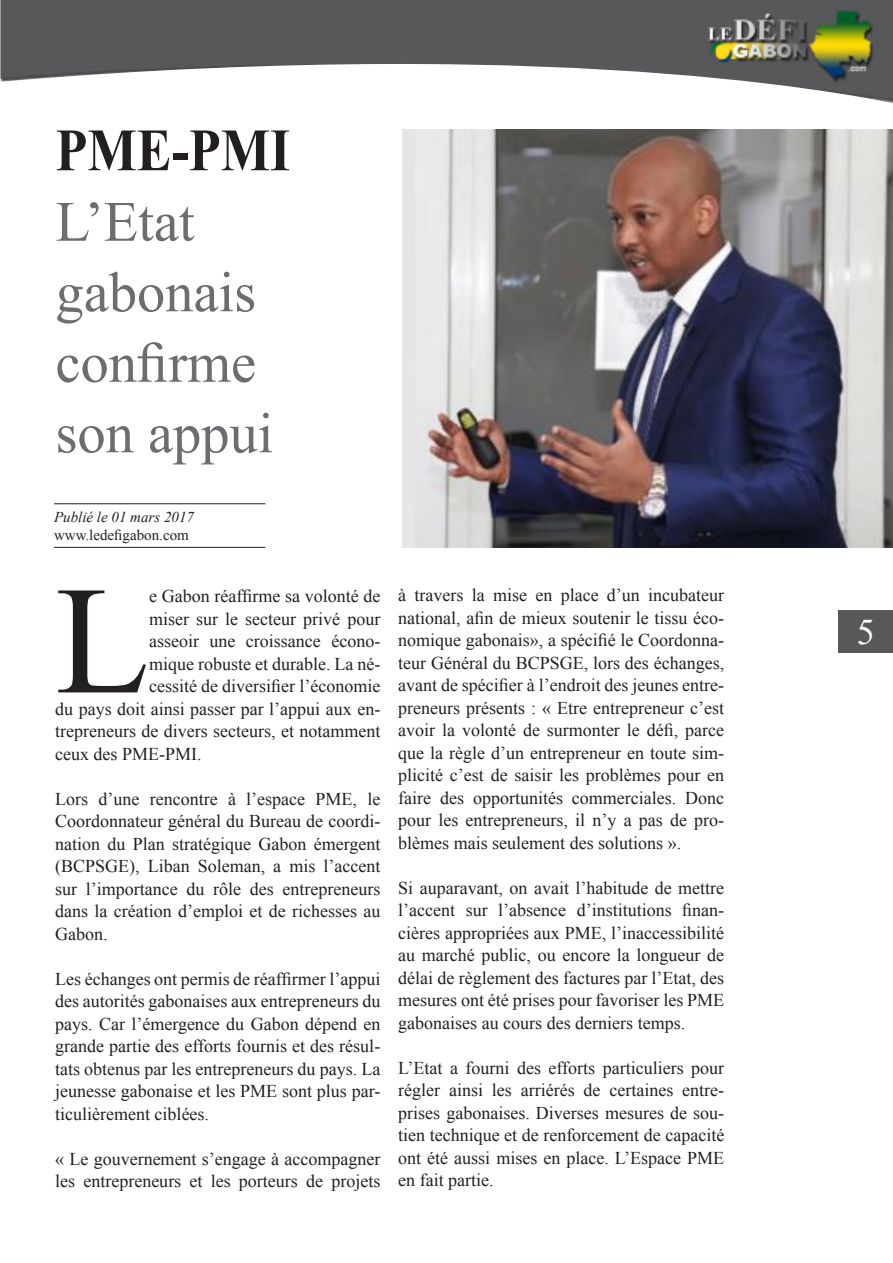
<style>
.page{position:relative;width:893px;height:1263px;background:#fff}
.page>*{position:absolute;margin:0;border:0;box-sizing:border-box;transform-origin:0 0}
.t1{font:153.9px "Times New Roman";color:#231f20}
.t2{font:700 60px "Times New Roman";color:#231f20;scale:.87 1}
.t3{font:57px/70.5px "Times New Roman";color:#6c6d70}
.t4{font:36px "Times New Roman";color:#fff}
.t5{font:18px/22.5px "Times New Roman";color:#231f20;text-align:justify}
.t6{font:15px "Times New Roman";color:#231f20}
.t7{font:italic 15px "Times New Roman";color:#231f20}
</style>
<div class="page">
<div style="left:839px;top:610px;width:54px;height:43px;background:#57585a"></div>
<img style="left:0;top:0;width:893px;height:103px">
<hr style="left:54px;top:547px;width:211px;height:1px;background:#231f20">
<hr style="left:54px;top:503px;width:211px;height:1px;background:#231f20">
<img style="left:403px;top:130px;width:490px;height:417px">
<p class="t2" style="left:55px;top:107px;width:271px">PME-PMI</p>
<p class="t3" style="left:55px;top:185px;width:140px">L’Etat</p>
<p class="t3" style="left:55px;top:255px;width:202px">gabonais confirme</p>
<p class="t3" style="left:55px;top:396px;width:219px">son appui</p>
<p class="t7" style="left:54px;top:507px;width:141px">Publié le 01 mars 2017</p>
<p class="t6" style="left:54px;top:525px;width:136px">www.ledefigabon.com</p>
<p class="t1" style="left:55px;top:532px;width:96px">L</p>
<p class="t5" style="left:149px;top:584px;width:233px">e Gabon réaffirme sa volonté de</p>
<p class="t5" style="left:149px;top:607px;width:233px">miser sur le secteur privé pour</p>
<p class="t5" style="left:149px;top:629px;width:233px">asseoir une croissance écono-</p>
<p class="t5" style="left:149px;top:652px;width:233px">mique robuste et durable. La né-</p>
<p class="t5" style="left:149px;top:674px;width:233px">cessité de diversifier l’économie</p>
<p class="t5" style="left:55px;top:697px;width:327px">du pays doit ainsi passer par l’appui aux en-</p>
<p class="t5" style="left:55px;top:719px;width:327px">trepreneurs de divers secteurs, et notamment</p>
<p class="t5" style="left:55px;top:742px;width:148px">ceux des PME-PMI.</p>
<p class="t5" style="left:55px;top:787px;width:327px">Lors d’une rencontre à l’espace PME, le Coordonnateur général du Bureau de coordi&shy;nation du Plan stratégique Gabon émergent (BCPSGE), Liban Soleman, a mis l’accent sur l’importance du rôle des entrepreneurs dans la création d’emploi et de richesses au Gabon.</p>
<p class="t5" style="left:55px;top:967px;width:327px">Les échanges ont permis de réaffirmer l’appui des autorités gabonaises aux entrepreneurs du pays. Car l’émergence du Gabon dépend en grande partie des efforts fournis et des résul&shy;tats obtenus par les entrepreneurs du pays. La jeunesse gabonaise et les PME sont plus par&shy;ticulièrement ciblées.</p>
<p class="t5" style="left:55px;top:1147px;width:327px">« Le gouvernement s’engage à accompagner les entrepreneurs et les porteurs de projets</p>
<p class="t5" style="left:398px;top:583px;width:328px">à travers la mise en place d’un incubateur national, afin de mieux soutenir le tissu éco&shy;nomique gabonais», a spécifié le Coordonna&shy;teur Général du BCPSGE, lors des échanges, avant de spécifier à l’endroit des jeunes entre&shy;preneurs présents : « Etre entrepreneur c’est avoir la volonté de surmonter le défi, parce que la règle d’un entrepreneur en toute sim&shy;plicité c’est de saisir les problèmes pour en faire des opportunités commerciales. Donc pour les entrepreneurs, il n’y a pas de pro&shy;blèmes mais seulement des solutions ».</p>
<p class="t5" style="left:398px;top:876px;width:328px">Si auparavant, on avait l’habitude de mettre l’accent sur l’absence d’institutions finan&shy;cières appropriées aux PME, l’inaccessibilité au marché public, ou encore la longueur de délai de règlement des factures par l’Etat, des mesures ont été prises pour favoriser les PME gabonaises au cours des derniers temps.</p>
<p class="t5" style="left:398px;top:1056px;width:328px">L’Etat a fourni des efforts particuliers pour régler ainsi les arriérés de certaines entre&shy;prises gabonaises. Diverses mesures de sou&shy;tien technique et de renforcement de capacité ont été aussi mises en place. L’Espace PME en fait partie.</p>
<p class="t4" style="left:857px;top:606px;width:19px">5</p>
</div>
